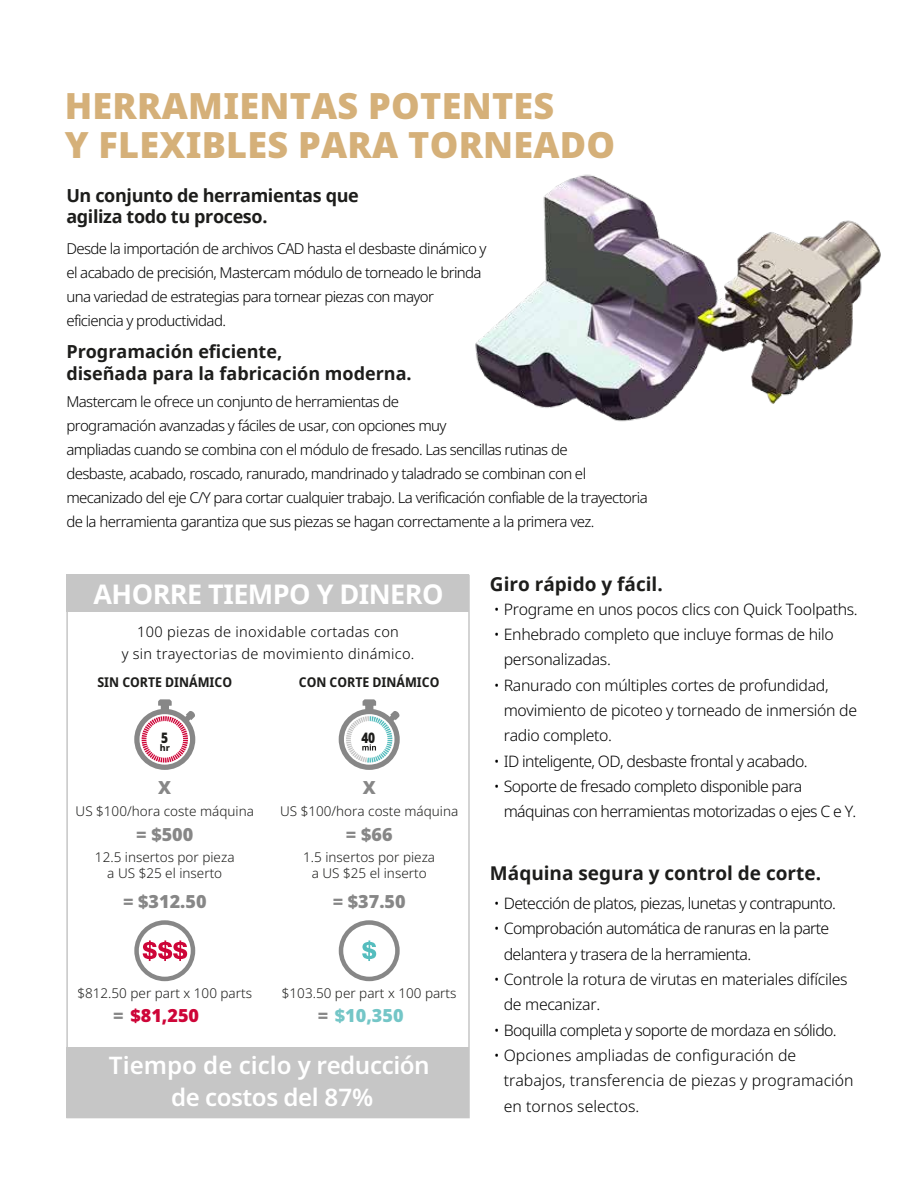
<style>
.page{position:relative;width:918px;height:1188px;background:#fff}
.page>*{position:absolute;margin:0;border:0;box-sizing:border-box;transform-origin:0 0}
.t1{font:900 36px/39px "Noto Sans";letter-spacing:.005em;color:#d5b079}
.t2{font:700 27px "Noto Sans";letter-spacing:-.02em;color:#fff}
.t3{font:600 24.15px/32px "Noto Sans";letter-spacing:-.02em;color:#fff;text-align:center}
.t4{font:700 19.05px "Noto Sans";color:#1d1d1b}
.t5{font:700 18px/21.6px "Noto Sans";color:#1d1d1b}
.t6{font:700 18px/21.6px "Noto Sans";letter-spacing:-.02em;color:#1d1d1b}
.t7{font:900 18px "Noto Sans";color:#878787}
.t8{font:900 18px "Noto Sans";color:#ce0538}
.t9{font:900 18px "Noto Sans";color:#74c6c7}
.t10{font:300 15.9px/25.3px "Noto Sans";letter-spacing:-.04em;color:#000}
.t11{font:300 15.9px/25.3px "Noto Sans";letter-spacing:-.02em;color:#000}
.t12{font:300 15.9px/25.3px "Noto Sans";color:#000}
.t13{font:300 15px/24px "Noto Sans";letter-spacing:-.04em;color:#000}
.t14{font:300 14.55px/21.1px "Noto Sans";letter-spacing:.02em;color:#000;text-align:center}
.t15{font:900 14.4px "Noto Sans";color:#1d1d1b;scale:.83 1}
.t16{font:300 13.5px/16.2px "Noto Sans";color:#1d1d1b;text-align:center}
.t17{font:700 semi-condensed 13.5px "Noto Sans";color:#1d1d1b}
.t18{font:800 9px "Noto Sans";color:#1d1d1b}
.s1{color:#878787}
</style>
<div class="page">
<img style="left:475px;top:174px;width:406px;height:248px">
<div style="left:67px;top:575px;width:402px;height:37px;background:#c6c6c6"></div>
<div style="left:67px;top:1047px;width:402px;height:71px;background:#c6c6c6"></div>
<svg style="left:339px;top:699px;width:61px;height:71px"></svg>
<svg style="left:134px;top:699px;width:61px;height:71px"></svg>
<svg style="left:137px;top:923px;width:56px;height:56px"></svg>
<div style="left:134px;top:920px;width:61px;height:61px;border:4px solid #878787;border-radius:50%"></div>
<svg style="left:143px;top:940px;width:44px;height:21px"></svg>
<div style="left:339px;top:920px;width:61px;height:61px;border:4px solid #878787;border-radius:50%"></div>
<svg style="left:362px;top:940px;width:14px;height:21px"></svg>
<h1 class="t1" style="left:65px;top:87px;width:552px">HERRAMIENTAS POTENTES<br>Y FLEXIBLES PARA TORNEADO</h1>
<p class="t6" style="left:66px;top:184px;width:294px">Un conjunto de herramientas que agiliza todo tu proceso.</p>
<p class="t13" style="left:66px;top:237px;width:422px">Desde la importación de archivos CAD hasta el desbaste dinámico y el acabado de precisión, Mastercam módulo de torneado le brinda una variedad de estrategias para tornear piezas con mayor eficiencia y productividad.</p>
<p class="t5" style="left:66px;top:341px;width:347px">Programación eficiente,<br>diseñada para la fabricación moderna.</p>
<p class="t13" style="left:66px;top:390px;width:583px">Mastercam le ofrece un conjunto de herramientas de<br>programación avanzadas y fáciles de usar, con opciones muy<br>ampliadas cuando se combina con el módulo de fresado. Las sencillas rutinas de<br>desbaste, acabado, roscado, ranurado, mandrinado y taladrado se combinan con el mecanizado del eje C/Y para cortar cualquier trabajo. La verificación confiable de la trayectoria de la herramienta garantiza que sus piezas se hagan correctamente a la primera vez.</p>
<h2 class="t2" style="left:94px;top:576px;width:352px">AHORRE TIEMPO Y DINERO</h2>
<p class="t14" style="left:122px;top:622px;width:294px">100 piezas de inoxidable cortadas con<br>y sin trayectorias de movimiento dinámico.</p>
<p class="t17" style="left:97px;top:673px;width:136px">SIN CORTE DINÁMICO</p>
<p class="t17" style="left:299px;top:673px;width:142px">CON CORTE DINÁMICO</p>
<p class="t15" style="left:161px;top:727px;width:10px">5</p>
<p class="t15" style="left:362px;top:726px;width:18px">40</p>
<p class="t18" style="left:160px;top:743px;width:12px">hr</p>
<p class="t7" style="left:158px;top:774px;width:15px">X</p>
<p class="t16" style="left:76px;top:803px;width:180px">US $100/hora coste máquina</p>
<p class="t7" style="left:136px;top:820px;width:59px">= $500</p>
<p class="t16" style="left:95px;top:850px;width:141px">12.5 insertos por pieza a US $25 el inserto</p>
<p class="t7" style="left:123px;top:888px;width:85px">= $312.50</p>
<p class="t7" style="left:363px;top:774px;width:15px">X</p>
<p class="t16" style="left:280px;top:803px;width:180px">US $100/hora coste máquina</p>
<p class="t7" style="left:346px;top:820px;width:48px">= $66</p>
<p class="t16" style="left:303px;top:850px;width:133px">1.5 insertos por pieza a US $25 el inserto</p>
<p class="t7" style="left:333px;top:888px;width:75px">= $37.50</p>
<p class="t16" style="left:77px;top:985px;width:176px">$812.50 per part x 100 parts</p>
<p class="t16" style="left:282px;top:985px;width:176px">$103.50 per part x 100 parts</p>
<p class="t8" style="left:113px;top:1002px;width:87px"><span class="s1">=</span> $81,250</p>
<p class="t9" style="left:318px;top:1002px;width:87px"><span class="s1">=</span> $10,350</p>
<h3 class="t3" style="left:109px;top:1050px;width:322px">Tiempo de ciclo y reducción de costos del 87%</h3>
<p class="t4" style="left:490px;top:571px;width:174px">Giro rápido y fácil.</p>
<p class="t11" style="left:494px;top:597px;width:366px">• Programe en unos pocos clics con Quick Toolpaths.</p>
<p class="t11" style="left:504px;top:622px;width:332px;text-indent:-10px">• Enhebrado completo que incluye formas de hilo personalizadas.</p>
<p class="t11" style="left:504px;top:673px;width:355px;text-indent:-10px">• Ranurado con múltiples cortes de profundidad, movimiento de picoteo y torneado de inmersión de radio completo.</p>
<p class="t10" style="left:494px;top:749px;width:315px">• ID inteligente, OD, desbaste frontal y acabado.</p>
<p class="t10" style="left:504px;top:774px;width:354px;text-indent:-10px">• Soporte de fresado completo disponible para máquinas con herramientas motorizadas o ejes C e Y.</p>
<p class="t4" style="left:490px;top:859px;width:333px">Máquina segura y control de corte.</p>
<p class="t10" style="left:494px;top:891px;width:344px">• Detección de platos, piezas, lunetas y contrapunto.</p>
<p class="t10" style="left:504px;top:916px;width:327px;text-indent:-10px">• Comprobación automática de ranuras en la parte delantera y trasera de la herramienta.</p>
<p class="t11" style="left:504px;top:967px;width:345px;text-indent:-10px">• Controle la rotura de virutas en materiales difíciles de mecanizar.</p>
<p class="t10" style="left:494px;top:1018px;width:345px">• Boquilla completa y soporte de mordaza en sólido.</p>
<p class="t12" style="left:504px;top:1043px;width:351px;text-indent:-10px">• Opciones ampliadas de configuración de trabajos, transferencia de piezas y programación en tornos selectos.</p>
</div>
